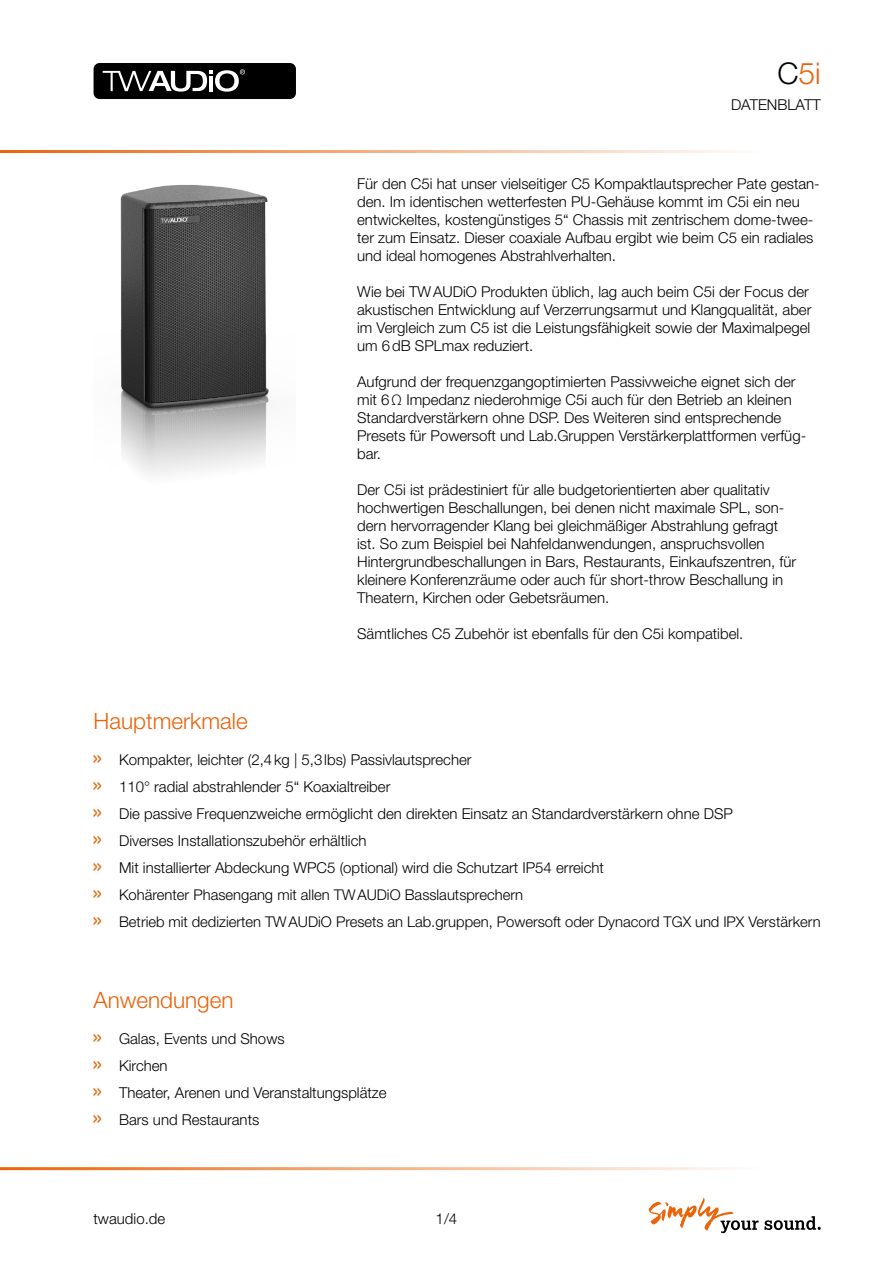
<style>
.page{position:relative;width:893px;height:1263px;background:#fff}
.page>*{position:absolute;margin:0;border:0;box-sizing:border-box;transform-origin:0 0}
.t1{font:300 30px "Helvetica Neue LT Std";color:#eb6209}
.t2{font:300 22.5px "Helvetica Neue LT Std";color:#eb6209}
.t3{font:700 18px/27px "Lexia";color:#eb6209;text-align:justify;scale:.4 1}
.t4{font:300 15px/18px "Helvetica Neue LT Std";color:#000}
.t5{font:300 14.85px/27px "Helvetica Neue LT Std";color:#000}
.s1{color:#000}
.s2{font-family:"Lexia";font-weight:700;font-size:18px;color:#eb6209}
</style>
<div class="page">
<div style="left:94px;top:63px;width:202px;height:36px;background:#000;border-radius:6px"></div>
<svg style="left:103px;top:69px;width:142px;height:23px"></svg>
<svg style="left:649px;top:1197px;width:172px;height:36px"></svg>
<hr style="left:0;top:150px;width:763px;height:3px;background:#eb6209">
<hr style="left:0;top:1167px;width:763px;height:3px;background:#eb6209">
<img style="left:120px;top:185px;width:149px;height:291px">
<h1 class="t1" style="left:777px;top:55px;width:45px"><span class="s1">C</span>5i</h1>
<p class="t4" style="left:731px;top:95px;width:91px">DATENBLATT</p>
<p class="t4" style="left:357px;top:174px;width:464px">Für den C5i hat unser vielseitiger C5 Kompaktlautsprecher Pate gestan&shy;den. Im identischen wetterfesten PU-Gehäuse kommt im C5i ein neu entwickeltes, kostengünstiges 5“ Chassis mit zentrischem dome-twee&shy;ter zum Einsatz. Dieser coaxiale Aufbau ergibt wie beim C5 ein radiales und ideal homogenes Abstrahlverhalten.</p>
<p class="t4" style="left:357px;top:282px;width:456px">Wie bei TWAUDiO Produkten üblich, lag auch beim C5i der Focus der akustischen Entwicklung auf Verzerrungsarmut und Klangqualität, aber im Vergleich zum C5 ist die Leistungsfähigkeit sowie der Maximalpegel um 6dB SPLmax reduziert.</p>
<p class="t4" style="left:357px;top:372px;width:450px">Aufgrund der frequenzgangoptimierten Passivweiche eignet sich der mit 6Ω Impedanz niederohmige C5i auch für den Betrieb an kleinen Standardverstärkern ohne DSP. Des Weiteren sind entsprechende Presets für Powersoft und Lab.Gruppen Verstärkerplattformen verfüg&shy;bar.</p>
<p class="t4" style="left:357px;top:480px;width:440px">Der C5i ist prädestiniert für alle budgetorientierten aber qualitativ hochwertigen Beschallungen, bei denen nicht maximale SPL, son&shy;dern hervorragender Klang bei gleichmäßiger Abstrahlung gefragt ist. So zum Beispiel bei Nahfeldanwendungen, anspruchsvollen Hintergrundbeschallungen in Bars, Restaurants, Einkaufszentren, für kleinere Konferenzräume oder auch für short-throw Beschallung in Theatern, Kirchen oder Gebetsräumen.</p>
<p class="t4" style="left:357px;top:624px;width:388px">Sämtliches C5 Zubehör ist ebenfalls für den C5i kompatibel.</p>
<h2 class="t2" style="left:94px;top:707px;width:156px">Hauptmerkmale</h2>
<p class="t4" style="left:94px;top:750px;width:379px"><span class="s2">&gt;&gt;</span> Kompakter, leichter (2,4kg | 5,3lbs) Passivlautsprecher</p>
<p class="t4" style="left:94px;top:777px;width:298px"><span class="s2">&gt;&gt;</span> 110° radial abstrahlender 5“ Koaxialtreiber</p>
<p class="t3" style="left:94px;top:799px;width:21px">&gt;&gt; &gt;&gt; &gt;&gt; &gt;&gt; &gt;&gt;</p>
<p class="t4" style="left:119px;top:804px;width:615px">Die passive Frequenzweiche ermöglicht den direkten Einsatz an Standardverstärkern ohne DSP</p>
<p class="t4" style="left:119px;top:831px;width:249px">Diverses Installationszubehör erhältlich</p>
<p class="t4" style="left:119px;top:858px;width:486px">Mit installierter Abdeckung WPC5 (optional) wird die Schutzart IP54 erreicht</p>
<p class="t5" style="left:119px;top:881px;width:703px">Kohärenter Phasengang mit allen TWAUDiO Basslautsprechern<br>Betrieb mit dedizierten TWAUDiO Presets an Lab.gruppen, Powersoft oder Dynacord TGX und IPX Verstärkern</p>
<h2 class="t2" style="left:94px;top:986px;width:142px">Anwendungen</h2>
<p class="t3" style="left:94px;top:1024px;width:21px">&gt;&gt;</p>
<p class="t4" style="left:119px;top:1029px;width:167px">Galas, Events und Shows</p>
<p class="t3" style="left:94px;top:1051px;width:21px">&gt;&gt;</p>
<p class="t4" style="left:119px;top:1056px;width:50px">Kirchen</p>
<p class="t3" style="left:94px;top:1078px;width:21px">&gt;&gt;</p>
<p class="t4" style="left:119px;top:1083px;width:269px">Theater, Arenen und Veranstaltungsplätze</p>
<p class="t3" style="left:94px;top:1105px;width:21px">&gt;&gt;</p>
<p class="t4" style="left:119px;top:1110px;width:142px">Bars und Restaurants</p>
<p class="t4" style="left:94px;top:1209px;width:73px">twaudio.de</p>
<p class="t4" style="left:436px;top:1209px;width:23px">1/4</p>
</div>
